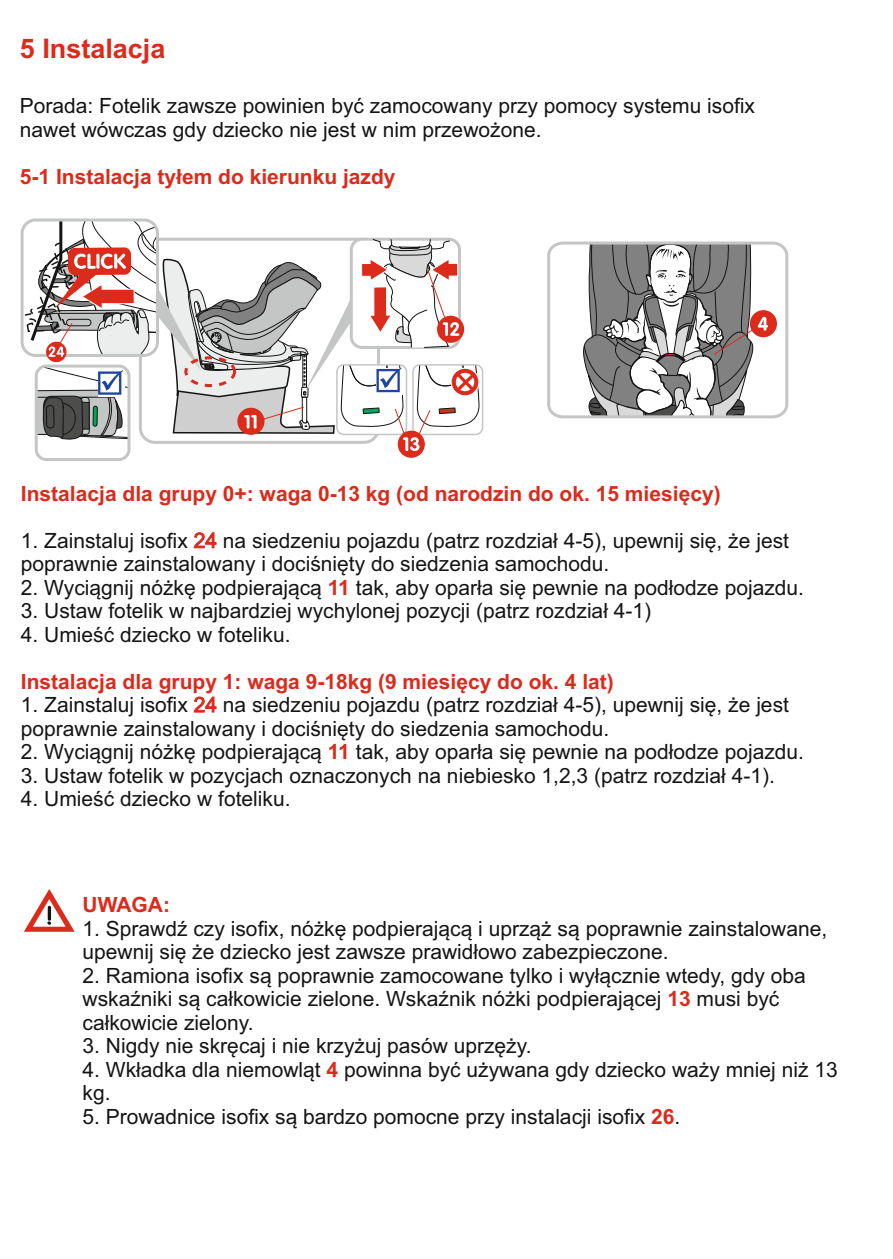
<style>
.page{position:relative;width:893px;height:1259px;background:#fff}
.page>*{position:absolute;margin:0;border:0;box-sizing:border-box;transform-origin:0 0}
.t1{font:700 27px "Arial";color:#dc2a1b}
.t2{font:21px/23.4px "Arial";color:#131413}
.t3{font:700 21px "Arial";color:#dc2a1b}
.s1{color:#dc2a1b}
.s2{font-weight:700;color:#dc2a1b}
</style>
<div class="page">
<div style="left:22px;top:888px;width:54px;height:46px;background:linear-gradient(to right,#fff,#fff)"></div>
<svg style="left:24px;top:889px;width:51px;height:42px"></svg>
<div style="left:547px;top:241px;width:241px;height:177px;border:3px solid #c4c5c5;border-radius:13px"></div>
<div style="left:750px;top:310px;width:27px;height:27px;background:#dc2a1b;border-radius:50%"></div>
<svg style="left:581px;top:242px;width:187px;height:176px"></svg>
<div style="left:412px;top:364px;width:71px;height:71px;border:2px solid #c4c5c5;border-radius:7px"></div>
<div style="left:21px;top:218px;width:138px;height:139px;border:3px solid #c4c5c5;border-radius:14px"></div>
<svg style="left:25px;top:218px;width:456px;height:243px"></svg>
<p class="t1" style="left:20px;top:39px;width:147px">5 Instalacja</p>
<p class="t2" style="left:20px;top:96px;width:737px">Porada: Fotelik zawsze powinien być zamocowany przy pomocy systemu isofix nawet wówczas gdy dziecko nie jest w nim przewożone.</p>
<p class="t3" style="left:20px;top:168px;width:377px">5-1 Instalacja tyłem do kierunku jazdy</p>
<p class="t3" style="left:21px;top:485px;width:701px">Instalacja dla grupy 0+: waga 0-13 kg (od narodzin do ok. 15 miesięcy)</p>
<p class="t2" style="left:21px;top:531px;width:769px">1. Zainstaluj isofix <span class="s1">24</span> na siedzeniu pojazdu (patrz rozdział 4-5), upewnij się, że jest poprawnie zainstalowany i dociśnięty do siedzenia samochodu.</p>
<p class="t2" style="left:21px;top:577px;width:785px">2. Wyciągnij nóżkę podpierającą <span class="s2">11</span> tak, aby oparła się pewnie na podłodze pojazdu.</p>
<p class="t2" style="left:21px;top:601px;width:632px">3. Ustaw fotelik w najbardziej wychylonej pozycji (patrz rozdział 4-1)</p>
<p class="t2" style="left:21px;top:624px;width:271px">4. Umieść dziecko w foteliku.</p>
<p class="t3" style="left:21px;top:673px;width:594px">Instalacja dla grupy 1: waga 9-18kg (9 miesięcy do ok. 4 lat)</p>
<p class="t2" style="left:21px;top:695px;width:769px">1. Zainstaluj isofix <span class="s1">24</span> na siedzeniu pojazdu (patrz rozdział 4-5), upewnij się, że jest poprawnie zainstalowany i dociśnięty do siedzenia samochodu.</p>
<p class="t2" style="left:21px;top:742px;width:785px">2. Wyciągnij nóżkę podpierającą <span class="s2">11</span> tak, aby oparła się pewnie na podłodze pojazdu.</p>
<p class="t2" style="left:21px;top:765px;width:755px">3. Ustaw fotelik w pozycjach oznaczonych na niebiesko 1,2,3 (patrz rozdział 4-1).</p>
<p class="t2" style="left:21px;top:789px;width:271px">4. Umieść dziecko w foteliku.</p>
<p class="t3" style="left:83px;top:897px;width:89px">UWAGA:</p>
<p class="t2" style="left:83px;top:918px;width:746px">1. Sprawdź czy isofix, nóżkę podpierającą i uprząż są poprawnie zainstalowane, upewnij się że dziecko jest zawsze prawidłowo zabezpieczone.</p>
<p class="t2" style="left:83px;top:965px;width:725px">2. Ramiona isofix są poprawnie zamocowane tylko i wyłącznie wtedy, gdy oba wskaźniki są całkowicie zielone. Wskaźnik nóżki podpierającej <span class="s2">13</span> musi być całkowicie zielony.</p>
<p class="t2" style="left:83px;top:1036px;width:450px">3. Nigdy nie skręcaj i nie krzyżuj pasów uprzęży.</p>
<p class="t2" style="left:83px;top:1059px;width:757px">4. Wkładka dla niemowląt <span class="s2">4</span> powinna być używana gdy dziecko waży mniej niż 13 kg.</p>
<p class="t2" style="left:83px;top:1106px;width:599px">5. Prowadnice isofix są bardzo pomocne przy instalacji isofix <span class="s2">26</span>.</p>
</div>
